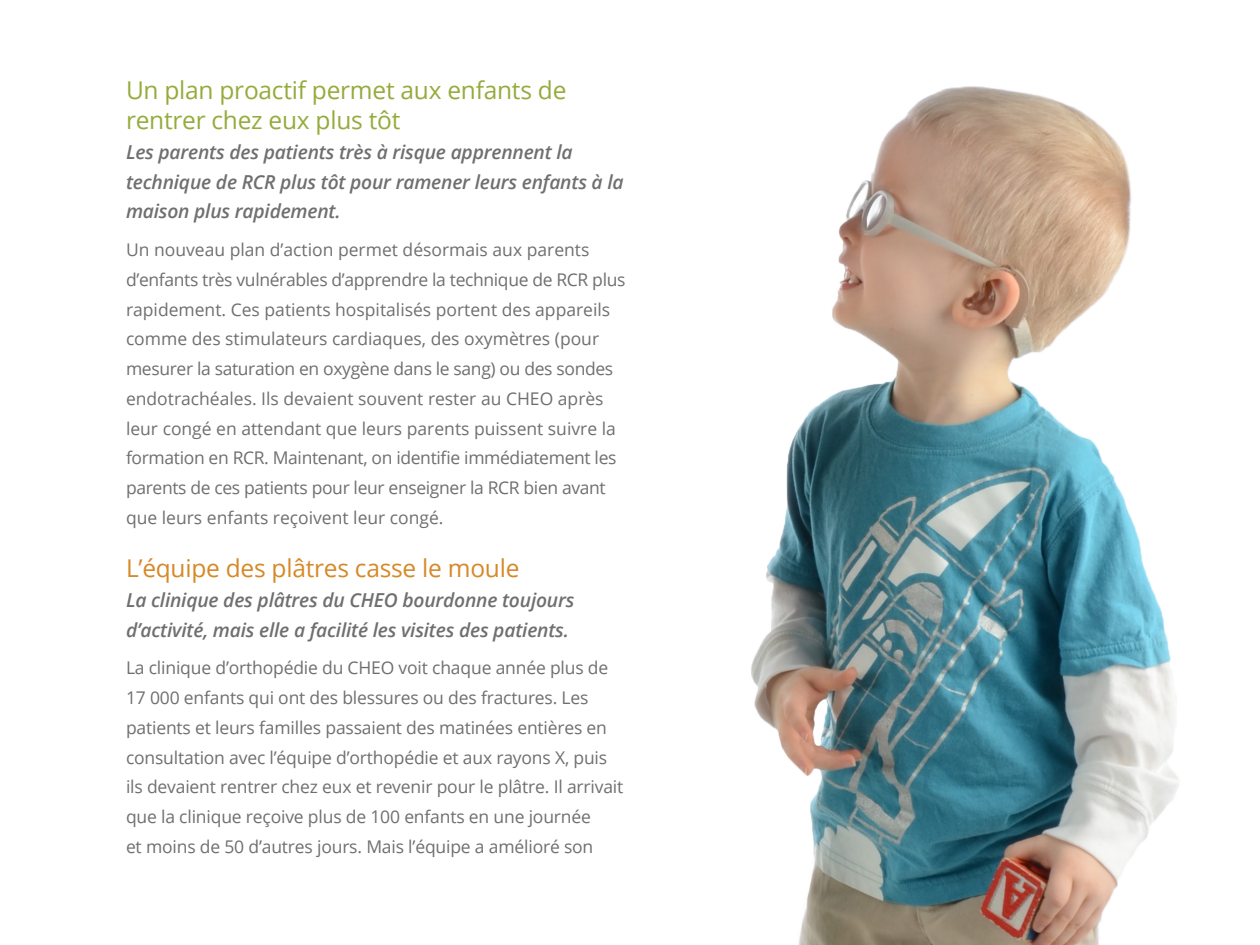
<style>
.page{position:relative;width:1260px;height:945px;background:#fff}
.page>*{position:absolute;margin:0;border:0;box-sizing:border-box;transform-origin:0 0}
.Facts_titles{font:24.5px/29.8px "Open Sans";letter-spacing:-.01em;color:#95ab3b}
.Facts_titles-2{font:24.5px "Open Sans";letter-spacing:-.01em;color:#d78827}
.Facts_subtitles{font:italic 600 19.25px/29.8px "Open Sans";letter-spacing:-.01em;color:#6f6f70}
.Facts_body_copy{font:17.5px/29.8px "Open Sans";letter-spacing:-.01em;color:#6f6f70}
</style>
<div class="page">
<img style="left:751px;top:86px;width:428px;height:859px">
<p class="Facts_titles" style="left:126px;top:75px;width:442px">Un plan proactif permet aux enfants de rentrer chez eux plus tôt</p>
<p class="Facts_subtitles" style="left:126px;top:137px;width:499px">Les parents des patients très à risque apprennent la technique de RCR plus tôt pour ramener leurs enfants à la maison plus rapidement.</p>
<p class="Facts_body_copy" style="left:126px;top:234px;width:501px">Un nouveau plan d’action permet désormais aux parents d’enfants très vulnérables d’apprendre la technique de RCR plus rapidement. Ces patients hospitalisés portent des appareils comme des stimulateurs cardiaques, des oxymètres (pour mesurer la saturation en oxygène dans le sang) ou des sondes endotrachéales. Ils devaient souvent rester au CHEO après leur congé en attendant que leurs parents puissent suivre la formation en RCR. Maintenant, on identifie immédiatement les parents de ces patients pour leur enseigner la RCR bien avant que leurs enfants reçoivent leur congé.</p>
<p class="Facts_titles-2" style="left:126px;top:551px;width:395px">L’équipe des plâtres casse le moule</p>
<p class="Facts_subtitles" style="left:126px;top:585px;width:450px">La clinique des plâtres du CHEO bourdonne toujours d’activité, mais elle a facilité les visites des patients.</p>
<p class="Facts_body_copy" style="left:126px;top:653px;width:499px">La clinique d’orthopédie du CHEO voit chaque année plus de 17 000 enfants qui ont des blessures ou des fractures. Les patients et leurs familles passaient des matinées entières en consultation avec l’équipe d’orthopédie et aux rayons X, puis ils devaient rentrer chez eux et revenir pour le plâtre. Il arrivait que la clinique reçoive plus de 100 enfants en une journée<br>et moins de 50 d’autres jours. Mais l’équipe a amélioré son</p>
</div>
